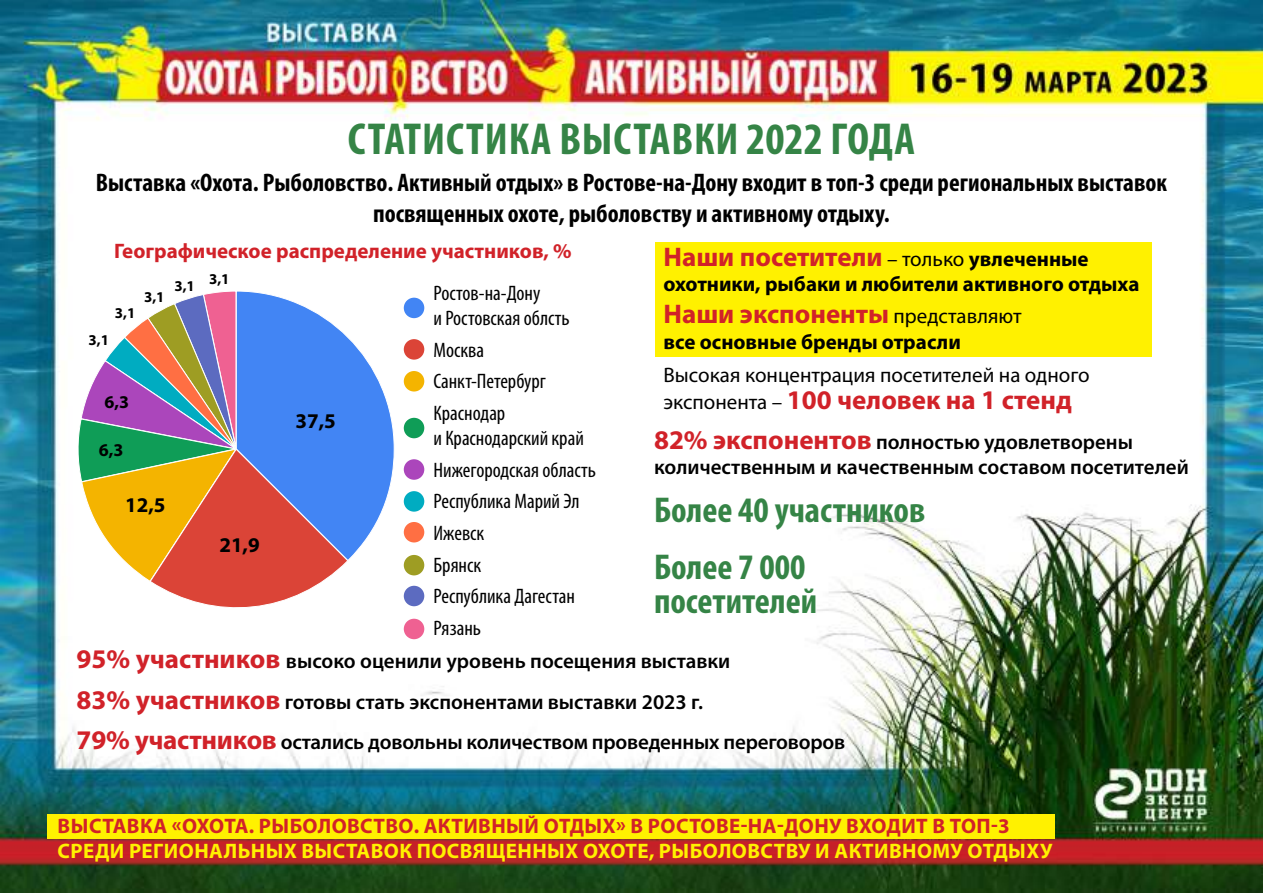
<style>
.page{position:relative;width:1263px;height:893px;background:#fff}
.page>*{position:absolute;margin:0;border:0;box-sizing:border-box;transform-origin:0 0}
.t1{font:700 condensed 45px "Myriad Pro";letter-spacing:.02em;color:#358446}
.t2{font:700 condensed 36px/34.5px "Myriad Pro";color:#358446}
.t3{font:700 27px "Myriad Pro";color:#d12229}
.t4{font:700 condensed 25.5px/30.6px "Myriad Pro";color:#000;text-align:center}
.t5{font:600 21px/41px "Myriad Pro";color:#000}
.t6{font:condensed 21px/31.7px "Myriad Pro";color:#000}
.t7{font:700 21px "Myriad Pro";letter-spacing:.005em;color:#d12229}
.t8{font:700 21px "Myriad Pro";color:#000}
.t9{font:700 21px "Myriad Pro";letter-spacing:.02em;color:#fff100}
.t10{font:21px "Myriad Pro";color:#000}
.t11{font:700 18px "Myriad Pro";color:#000}
.t12{font:700 15px "Myriad Pro";color:#000}
.s1{font-weight:400;font-size:21px;color:#000}
.s2{font-size:21px;color:#000}
.s3{font-weight:700;font-size:27px;color:#d12229}
</style>
<div class="page">
<img style="left:0;top:0;width:1263px;height:893px">
<div style="left:48px;top:814px;width:1007px;height:24px;background:#fff100"></div>
<div style="left:655px;top:242px;width:496px;height:115px;background:#fff100"></div>
<svg style="left:77px;top:290px;width:318px;height:333px"></svg>
<div style="left:404px;top:298px;width:20px;height:20px;background:#4285f4;border-radius:50%"></div>
<div style="left:404px;top:339px;width:20px;height:21px;background:#db4437;border-radius:50%"></div>
<div style="left:404px;top:371px;width:20px;height:20px;background:#f4b400;border-radius:50%"></div>
<div style="left:404px;top:418px;width:20px;height:20px;background:#0f9d57;border-radius:50%"></div>
<div style="left:404px;top:459px;width:20px;height:21px;background:#ab46bb;border-radius:50%"></div>
<div style="left:404px;top:491px;width:20px;height:21px;background:#00acc1;border-radius:50%"></div>
<div style="left:404px;top:522px;width:20px;height:20px;background:#ff6f43;border-radius:50%"></div>
<div style="left:404px;top:555px;width:20px;height:20px;background:#9e9d23;border-radius:50%"></div>
<div style="left:404px;top:586px;width:20px;height:20px;background:#5c6bc0;border-radius:50%"></div>
<div style="left:404px;top:619px;width:20px;height:20px;background:#ef6192;border-radius:50%"></div>
<h1 class="t1" style="left:348px;top:111px;width:568px">СТАТИСТИКА ВЫСТАВКИ 2022 ГОДА</h1>
<p class="t4" style="left:96px;top:167px;width:1072px">Выставка «Охота. Рыболовство. Активный отдых» в Ростове-на-Дону входит в топ-3 среди региональных выставок посвященных охоте, рыболовству и активному отдыху.</p>
<p class="t7" style="left:114px;top:237px;width:459px">Географическое распределение участников, %</p>
<p class="t6" style="left:433px;top:280px;width:138px;line-height:25.2px">Ростов-на-Дону<br>и Ростовская облсть</p>
<p class="t6" style="left:433px;top:334px;width:114px">Москва<br>Санкт-Петербург<br>Краснодар</p>
<p class="t6" style="left:433px;top:422px;width:164px">и Краснодарский край<br>Нижегородская область<br>Республика Марий Эл<br>Ижевск<br>Брянск<br>Республика Дагестан<br>Рязань</p>
<p class="t12" style="left:209px;top:269px;width:22px">3,1</p>
<p class="t12" style="left:174px;top:276px;width:22px">3,1</p>
<p class="t12" style="left:144px;top:287px;width:22px">3,1</p>
<p class="t12" style="left:115px;top:303px;width:22px">3,1</p>
<p class="t12" style="left:89px;top:330px;width:22px">3,1</p>
<p class="t11" style="left:105px;top:390px;width:26px">6,3</p>
<p class="t11" style="left:99px;top:438px;width:26px">6,3</p>
<p class="t8" style="left:296px;top:408px;width:42px">37,5</p>
<p class="t8" style="left:125px;top:492px;width:42px">12,5</p>
<p class="t8" style="left:219px;top:531px;width:42px">21,9</p>
<p class="t3" style="left:663px;top:239px;width:427px">Наши посетители <span class="s1">– только</span> <span class="s2">увлеченные</span></p>
<p class="t8" style="left:663px;top:270px;width:477px">охотники, рыбаки и любители активного отдыха</p>
<p class="t3" style="left:663px;top:297px;width:360px">Наши экспоненты <span class="s1">представляют</span></p>
<p class="t8" style="left:663px;top:328px;width:299px">все основные бренды отрасли</p>
<p class="t10" style="left:663px;top:362px;width:428px">Высокая концентрация посетителей на одного</p>
<p class="t3" style="left:663px;top:383px;width:410px"><span class="s1">экспонента –</span> 100 человек на 1 стенд</p>
<p class="t5" style="left:654px;top:428px;width:536px;line-height:25.2px"><span class="s3">82% экспонентов</span> полностью удовлетворены количественным и качественным составом посетителей</p>
<h2 class="t2" style="left:654px;top:492px;width:273px">Более 40 участников</h2>
<h2 class="t2" style="left:654px;top:549px;width:165px">Более 7 000 посетителей</h2>
<p class="t5" style="left:77px;top:640px;width:770px"><span class="s3">95% участников</span> высоко оценили уровень посещения выставки<br><span class="s3">83% участников</span> готовы стать экспонентами выставки 2023 г.<br><span class="s3">79% участников</span> остались довольны количеством проведенных переговоров</p>
<p class="t7" style="left:58px;top:812px;width:954px">ВЫСТАВКА «ОХОТА. РЫБОЛОВСТВО. АКТИВНЫЙ ОТДЫХ» В РОСТОВЕ-НА-ДОНУ ВХОДИТ В ТОП-3</p>
<p class="t9" style="left:58px;top:838px;width:996px">СРЕДИ РЕГИОНАЛЬНЫХ ВЫСТАВОК ПОСВЯЩЕННЫХ ОХОТЕ, РЫБОЛОВСТВУ И АКТИВНОМУ ОТДЫХУ</p>
</div>
